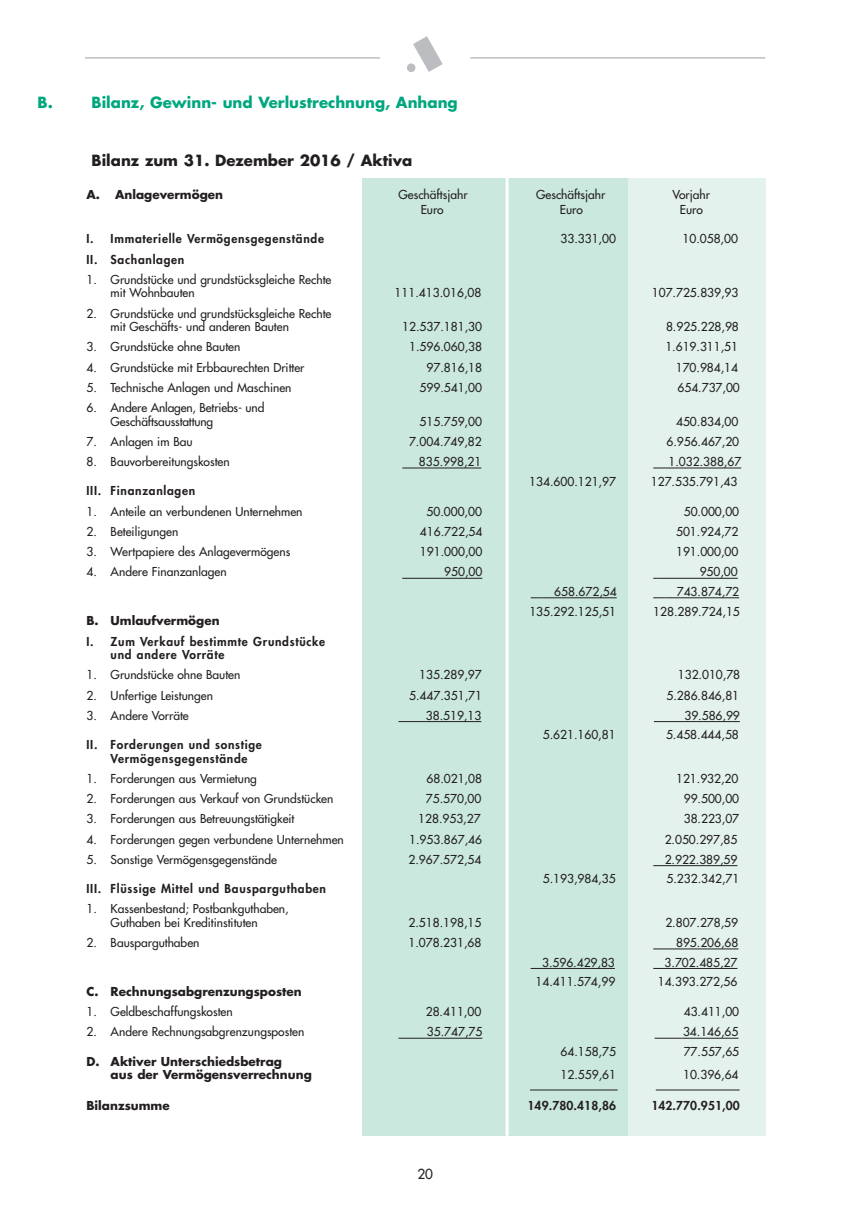
<style>
.page{position:relative;width:849px;height:1220px;background:#fff}
.page>*{position:absolute;margin:0;border:0;box-sizing:border-box;transform-origin:0 0}
.t1{font:700 15px "Futura";color:#00a77e}
.t2{font:700 15px "Futura";color:#231f20}
.t3{font:13.5px "Futura";color:#231f20}
.t4{font:12px/13.5px "Futura";color:#231f20}
.t5{font:800 12px/13.5px "Futura";letter-spacing:.06em;color:#231f20}
.t6{font:700 12px/13.5px "Futura CE";color:#231f20}
.t7{font:700 12px "Futura";color:#231f20}
.t8{font:800 12px "Futura";letter-spacing:.01em;color:#231f20}
</style>
<div class="page">
<div style="left:362px;top:179px;width:379px;height:956px;background:#cae8de"></div>
<svg style="left:413px;top:36px;width:30px;height:36px"></svg>
<div style="left:407px;top:63px;width:8px;height:9px;background:#bbbdc0;border-radius:50%"></div>
<hr style="left:85px;top:57px;width:295px;height:2px;background:#bbbdc0">
<hr style="left:470px;top:57px;width:295px;height:2px;background:#bbbdc0">
<div style="left:628px;top:179px;width:137px;height:956px;background:#e3f2ed"></div>
<hr style="left:506px;top:123px;width:3px;height:1012px;background:#fff">
<svg style="left:402px;top:467px;width:17px;height:1px"></svg>
<hr style="left:419px;top:467px;width:62px;height:1px;background:#231f20">
<hr style="left:653px;top:467px;width:88px;height:1px;background:#231f20">
<hr style="left:402px;top:578px;width:80px;height:1px;background:#231f20">
<hr style="left:658px;top:578px;width:80px;height:1px;background:#231f20">
<svg style="left:531px;top:597px;width:12px;height:1px"></svg>
<hr style="left:543px;top:597px;width:74px;height:1px;background:#231f20">
<svg style="left:653px;top:597px;width:12px;height:1px"></svg>
<hr style="left:665px;top:597px;width:74px;height:1px;background:#231f20">
<hr style="left:403px;top:721px;width:78px;height:1px;background:#231f20">
<hr style="left:654px;top:721px;width:86px;height:1px;background:#231f20">
<hr style="left:653px;top:865px;width:84px;height:1px;background:#231f20">
<hr style="left:653px;top:948px;width:86px;height:1px;background:#231f20">
<hr style="left:531px;top:968px;width:84px;height:1px;background:#231f20">
<hr style="left:653px;top:968px;width:84px;height:1px;background:#231f20">
<svg style="left:398px;top:1037px;width:29px;height:1px"></svg>
<hr style="left:427px;top:1037px;width:55px;height:1px;background:#231f20">
<svg style="left:655px;top:1037px;width:28px;height:1px"></svg>
<hr style="left:683px;top:1037px;width:56px;height:1px;background:#231f20">
<hr style="left:530px;top:1089px;width:88px;height:1px;background:#231f20">
<hr style="left:656px;top:1089px;width:84px;height:1px;background:#231f20">
<p class="t1" style="left:38px;top:95px;width:17px">B.</p>
<p class="t1" style="left:92px;top:95px;width:368px">Bilanz, Gewinn- und Verlustrechnung, Anhang</p>
<p class="t2" style="left:92px;top:154px;width:322px">Bilanz zum 31. Dezember 2016 / Aktiva</p>
<p class="t7" style="left:87px;top:189px;width:138px">A. Anlagevermögen</p>
<p class="t4" style="left:399px;top:189px;width:71px">Geschäftsjahr</p>
<p class="t4" style="left:536px;top:189px;width:71px">Geschäftsjahr</p>
<p class="t4" style="left:672px;top:189px;width:39px">Vorjahr</p>
<p class="t4" style="left:421px;top:204px;width:25px">Euro</p>
<p class="t4" style="left:560px;top:204px;width:25px">Euro</p>
<p class="t4" style="left:680px;top:204px;width:25px">Euro</p>
<p class="t5" style="left:87px;top:233px;width:239px">I. Immaterielle Vermögensgegenstände</p>
<p class="t4" style="left:560px;top:233px;width:57px">33.331,00</p>
<p class="t4" style="left:682px;top:233px;width:57px">10.058,00</p>
<p class="t5" style="left:87px;top:253px;width:99px">II. Sachanlagen</p>
<p class="t4" style="left:111px;top:273px;width:222px;text-indent:-24px">1. Grundstücke und grundstücksgleiche Rechte mit Wohnbauten</p>
<p class="t4" style="left:395px;top:287px;width:88px">111.413.016,08</p>
<p class="t4" style="left:652px;top:287px;width:88px">107.725.839,93</p>
<p class="t4" style="left:111px;top:307px;width:222px;text-indent:-24px">2. Grundstücke und grundstücksgleiche Rechte mit Geschäfts- und anderen Bauten</p>
<p class="t4" style="left:402px;top:321px;width:81px">12.537.181,30</p>
<p class="t4" style="left:666px;top:321px;width:74px">8.925.228,98</p>
<p class="t4" style="left:87px;top:341px;width:155px">3. Grundstücke ohne Bauten</p>
<p class="t4" style="left:409px;top:341px;width:74px">1.596.060,38</p>
<p class="t4" style="left:665px;top:341px;width:74px">1.619.311,51</p>
<p class="t4" style="left:87px;top:361px;width:219px">4. Grundstücke mit Erbbaurechten Dritter</p>
<p class="t4" style="left:427px;top:361px;width:57px">97.816,18</p>
<p class="t4" style="left:676px;top:361px;width:64px">170.984,14</p>
<p class="t4" style="left:87px;top:381px;width:207px">5. Technische Anlagen und Maschinen</p>
<p class="t4" style="left:420px;top:381px;width:64px">599.541,00</p>
<p class="t4" style="left:677px;top:381px;width:64px">654.737,00</p>
<p class="t4" style="left:111px;top:402px;width:155px;text-indent:-24px">6. Andere Anlagen, Betriebs- und<br>Geschäftsausstattung</p>
<p class="t4" style="left:420px;top:415px;width:64px">515.759,00</p>
<p class="t4" style="left:676px;top:415px;width:64px">450.834,00</p>
<p class="t4" style="left:87px;top:435px;width:108px">7. Anlagen im Bau</p>
<p class="t4" style="left:409px;top:435px;width:74px">7.004.749,82</p>
<p class="t4" style="left:666px;top:435px;width:74px">6.956.467,20</p>
<p class="t4" style="left:87px;top:456px;width:145px">8. Bauvorbereitungskosten</p>
<p class="t4" style="left:419px;top:456px;width:64px">835.998,21</p>
<p class="t4" style="left:668px;top:456px;width:74px">1.032.388,67</p>
<p class="t4" style="left:529px;top:475px;width:88px">134.600.121,97</p>
<p class="t4" style="left:651px;top:475px;width:88px">127.535.791,43</p>
<p class="t5" style="left:87px;top:485px;width:110px">III. Finanzanlagen</p>
<p class="t4" style="left:87px;top:505px;width:217px">1. Anteile an verbundenen Unternehmen</p>
<p class="t4" style="left:426px;top:505px;width:57px">50.000,00</p>
<p class="t4" style="left:684px;top:505px;width:57px">50.000,00</p>
<p class="t4" style="left:87px;top:525px;width:93px">2. Beteiligungen</p>
<p class="t4" style="left:420px;top:525px;width:64px">416.722,54</p>
<p class="t4" style="left:676px;top:525px;width:64px">501.924,72</p>
<p class="t4" style="left:87px;top:546px;width:205px">3. Wertpapiere des Anlagevermögens</p>
<p class="t4" style="left:420px;top:546px;width:64px">191.000,00</p>
<p class="t4" style="left:676px;top:546px;width:64px">191.000,00</p>
<p class="t4" style="left:87px;top:566px;width:142px">4. Andere Finanzanlagen</p>
<p class="t4" style="left:444px;top:566px;width:40px">950,00</p>
<p class="t4" style="left:700px;top:566px;width:40px">950,00</p>
<p class="t4" style="left:554px;top:585px;width:64px">658.672,54</p>
<p class="t4" style="left:677px;top:585px;width:64px">743.874,72</p>
<p class="t4" style="left:529px;top:605px;width:88px">135.292.125,51</p>
<p class="t4" style="left:653px;top:605px;width:88px">128.289.724,15</p>
<p class="t7" style="left:87px;top:615px;width:135px">B. Umlaufvermögen</p>
<p class="t5" style="left:111px;top:635px;width:216px;text-indent:-24px">I. Zum Verkauf bestimmte Grundstücke und andere Vorräte</p>
<p class="t4" style="left:87px;top:669px;width:155px">1. Grundstücke ohne Bauten</p>
<p class="t4" style="left:419px;top:669px;width:64px">135.289,97</p>
<p class="t4" style="left:678px;top:669px;width:64px">132.010,78</p>
<p class="t4" style="left:87px;top:689px;width:128px">2. Unfertige Leistungen</p>
<p class="t4" style="left:409px;top:689px;width:74px">5.447.351,71</p>
<p class="t4" style="left:666px;top:689px;width:74px">5.286.846,81</p>
<p class="t4" style="left:87px;top:709px;width:104px">3. Andere Vorräte</p>
<p class="t4" style="left:426px;top:709px;width:57px">38.519,13</p>
<p class="t4" style="left:684px;top:709px;width:57px">39.586,99</p>
<p class="t4" style="left:543px;top:729px;width:74px">5.621.160,81</p>
<p class="t4" style="left:666px;top:729px;width:74px">5.458.444,58</p>
<p class="t5" style="left:111px;top:738px;width:153px;text-indent:-24px">II. Forderungen und sonstige<br>Vermögens gegenstände</p>
<p class="t4" style="left:87px;top:772px;width:172px">1. Forderungen aus Vermietung</p>
<p class="t4" style="left:426px;top:772px;width:57px">68.021,08</p>
<p class="t4" style="left:676px;top:772px;width:64px">121.932,20</p>
<p class="t4" style="left:87px;top:792px;width:248px">2. Forderungen aus Verkauf von Grundstücken</p>
<p class="t4" style="left:426px;top:792px;width:57px">75.570,00</p>
<p class="t4" style="left:684px;top:792px;width:57px">99.500,00</p>
<p class="t4" style="left:87px;top:813px;width:209px">3. Forderungen aus Betreuungstätigkeit</p>
<p class="t4" style="left:418px;top:813px;width:64px">128.953,27</p>
<p class="t4" style="left:684px;top:813px;width:57px">38.223,07</p>
<p class="t4" style="left:87px;top:833px;width:259px">4. Forderungen gegen verbundene Unternehmen</p>
<p class="t4" style="left:409px;top:833px;width:74px">1.953.867,46</p>
<p class="t4" style="left:665px;top:833px;width:74px">2.050.297,85</p>
<p class="t4" style="left:87px;top:853px;width:192px">5. Sonstige Vermögensgegenstände</p>
<p class="t4" style="left:409px;top:853px;width:74px">2.967.572,54</p>
<p class="t4" style="left:665px;top:853px;width:74px">2.922.389,59</p>
<p class="t4" style="left:543px;top:873px;width:74px">5.193,984,35</p>
<p class="t4" style="left:667px;top:873px;width:74px">5.232.342,71</p>
<p class="t5" style="left:87px;top:882px;width:241px">III. Flüssige Mittel und Bausparguthaben</p>
<p class="t4" style="left:87px;top:903px;width:204px;text-align:center">1. Kassenbestand; Postbankguthaben,<br>Guthaben bei Kreditinstituten</p>
<p class="t4" style="left:409px;top:916px;width:74px">2.518.198,15</p>
<p class="t4" style="left:665px;top:916px;width:74px">2.807.278,59</p>
<p class="t4" style="left:87px;top:936px;width:114px">2. Bausparguthaben</p>
<p class="t4" style="left:409px;top:936px;width:74px">1.078.231,68</p>
<p class="t4" style="left:676px;top:936px;width:64px">895.206,68</p>
<p class="t4" style="left:542px;top:956px;width:74px">3.596.429,83</p>
<p class="t4" style="left:665px;top:956px;width:74px">3.702.485,27</p>
<p class="t4" style="left:536px;top:975px;width:81px">14.411.574,99</p>
<p class="t4" style="left:658px;top:975px;width:81px">14.393.272,56</p>
<p class="t7" style="left:87px;top:986px;width:217px">C. Rechnungsabgrenzungsposten</p>
<p class="t4" style="left:87px;top:1005px;width:148px">1. Geldbeschaffungskosten</p>
<p class="t4" style="left:426px;top:1005px;width:57px">28.411,00</p>
<p class="t4" style="left:684px;top:1005px;width:57px">43.411,00</p>
<p class="t4" style="left:87px;top:1026px;width:219px">2. Andere Rechnungsabgrenzungsposten</p>
<p class="t4" style="left:427px;top:1026px;width:57px">35.747,75</p>
<p class="t4" style="left:683px;top:1026px;width:57px">34.146,65</p>
<p class="t4" style="left:560px;top:1045px;width:57px">64.158,75</p>
<p class="t4" style="left:684px;top:1045px;width:57px">77.557,65</p>
<p class="t6" style="left:111px;top:1055px;width:203px;text-indent:-24px">D. Aktiver Unterschiedsbetrag<br>aus der Vermögensverrechnung</p>
<p class="t4" style="left:561px;top:1068px;width:57px">12.559,61</p>
<p class="t4" style="left:683px;top:1068px;width:57px">10.396,64</p>
<p class="t6" style="left:87px;top:1099px;width:85px">Bilanzsumme</p>
<p class="t8" style="left:528px;top:1100px;width:90px">149.780.418,86</p>
<p class="t8" style="left:651px;top:1100px;width:90px">142.770.951,00</p>
<p class="t3" style="left:417px;top:1167px;width:17px">20</p>
</div>
